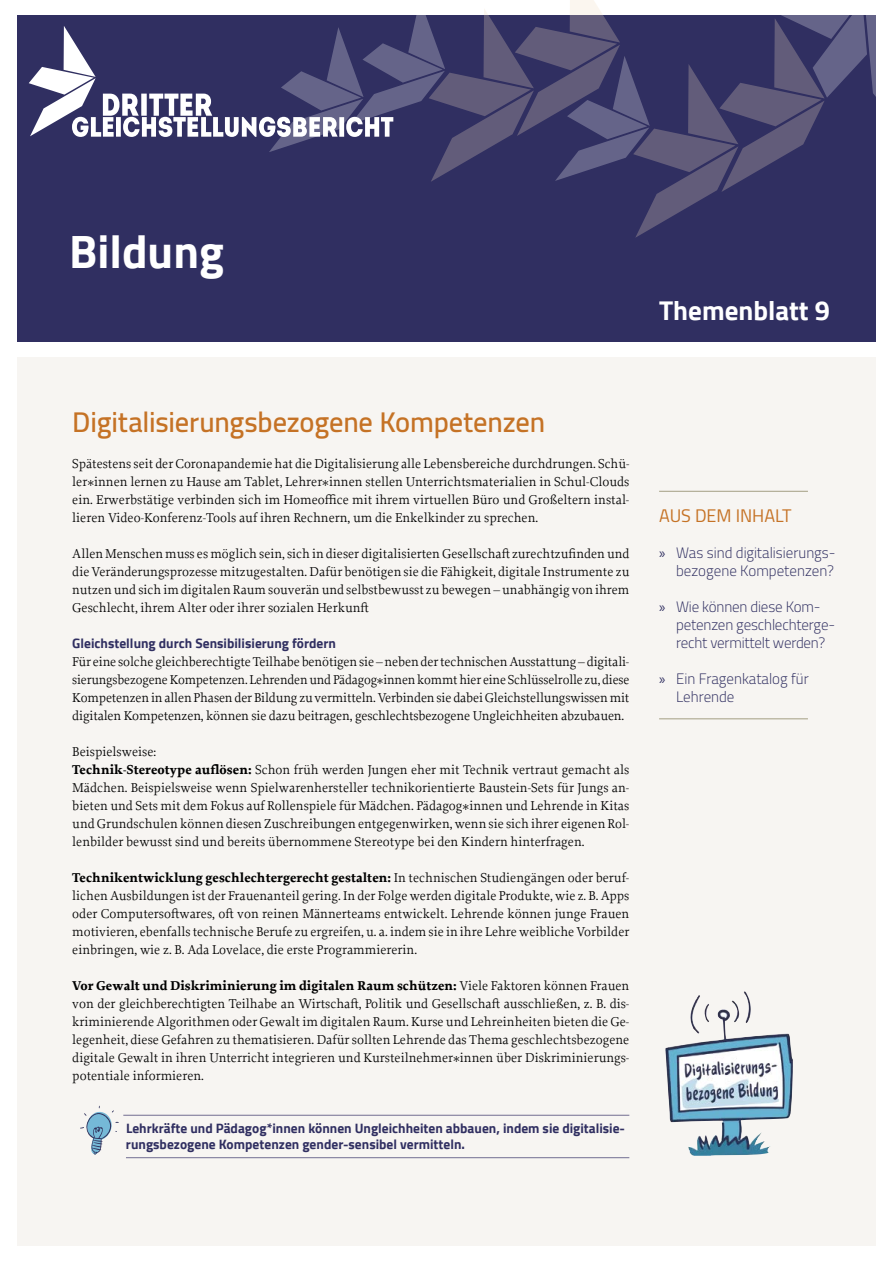
<style>
.page{position:relative;width:893px;height:1263px;background:#fff}
.page>*{position:absolute;margin:0;border:0;box-sizing:border-box;transform-origin:0 0}
.Copy{font:700 46.5px "Cairo";color:#fff}
.U1{font:600 28.5px "Cairo";letter-spacing:-.005em;color:#c57225}
.Themenblattx{font:700 27px "Cairo";color:#fff}
.t1{font:18px "Cairo";color:#c57225}
.t2{font:300 15px/18px "Cairo";letter-spacing:-.01em;color:#302f61}
.Copy-2{font:13.5px/18px "Proforma";color:#000;text-align:justify}
.Merksatz{font:700 13.5px/16.2px "Cairo";color:#302f61}
.U3{font:700 13.5px "Cairo";color:#302f61}
.s1{font-weight:700}
.s2{font-family:"Myriad Pro";font-weight:400}
</style>
<div class="page">
<div style="left:17px;top:16px;width:859px;height:326px;background:#302f61"></div>
<div style="left:17px;top:357px;width:859px;height:889px;background:#f7f5f2"></div>
<hr style="left:659px;top:491px;width:149px;height:1px;background:#ada88f">
<hr style="left:123px;top:1115px;width:506px;height:1px;background:#716d91">
<hr style="left:126px;top:1157px;width:503px;height:1px;background:#716d91">
<svg style="left:80px;top:1105px;width:39px;height:50px"></svg>
<hr style="left:659px;top:718px;width:149px;height:1px;background:#ada88f">
<svg style="left:29px;top:0;width:847px;height:238px"></svg>
<img style="left:665px;top:991px;width:106px;height:165px">
<p class="Copy" style="left:69px;top:224px;width:156px">Bildung</p>
<h1 class="Themenblattx" style="left:659px;top:295px;width:172px">Themenblatt 9</h1>
<h1 class="U1" style="left:72px;top:398px;width:474px">Digitalisierungsbezogene Kompetenzen</h1>
<p class="Copy-2" style="left:72px;top:454px;width:559px">Spätestens seit der Coronapandemie hat die Digitalisierung alle Lebensbereiche durchdrungen. Schü&shy;ler*innen lernen zu Hause am Tablet, Lehrer*innen stellen Unterrichtsmaterialien in Schul-Clouds ein. Erwerbstätige verbinden sich im Homeoffice mit ihrem virtuellen Büro und Großeltern instal&shy;lieren Video-Konferenz-Tools auf ihren Rechnern, um die Enkelkinder zu sprechen.</p>
<p class="Copy-2" style="left:72px;top:544px;width:559px">Allen Menschen muss es möglich sein, sich in dieser digitalisierten Gesellschaft zurechtzufinden und die Veränderungsprozesse mitzugestalten. Dafür benötigen sie die Fähigkeit, digitale Instrumente zu nutzen und sich im digitalen Raum souverän und selbstbewusst zu bewegen – unabhängig von ihrem Geschlecht, ihrem Alter oder ihrer sozialen Herkunft</p>
<h3 class="U3" style="left:72px;top:635px;width:265px">Gleichstellung durch Sensibilisierung fördern</h3>
<p class="Copy-2" style="left:72px;top:652px;width:559px">Für eine solche gleichberechtigte Teilhabe benötigen sie – neben der technischen Ausstattung – digitali&shy;sierungsbezogene Kompetenzen. Lehrenden und Pädagog*innen kommt hier eine Schlüsselrolle zu, diese Kompetenzen in allen Phasen der Bildung zu vermitteln. Verbinden sie dabei Gleichstellungswissen mit digitalen Kompetenzen, können sie dazu beitragen, geschlechtsbezogene Ungleichheiten abzubauen.</p>
<p class="Copy-2" style="left:72px;top:742px;width:85px">Beispielsweise:</p>
<p class="Copy-2" style="left:72px;top:760px;width:559px"><span class="s1">Technik-Stereotype auflösen:</span> Schon früh werden Jungen eher mit Technik vertraut gemacht als Mädchen. Beispielsweise wenn Spielwarenhersteller technikorientierte Baustein-Sets für Jungs an&shy;bieten und Sets mit dem Fokus auf Rollenspiele für Mädchen. Pädagog*innen und Lehrende in Kitas und Grundschulen können diesen Zuschreibungen entgegenwirken, wenn sie sich ihrer eigenen Rol&shy;lenbilder bewusst sind und bereits übernommene Stereotype bei den Kindern hinterfragen.</p>
<p class="Copy-2" style="left:72px;top:868px;width:559px"><span class="s1">Technikentwicklung geschlechtergerecht gestalten:</span> In technischen Studiengängen oder beruf&shy;lichen Ausbildungen ist der Frauenanteil gering. In der Folge werden digitale Produkte, wie z. B. Apps oder Computersoftwares, oft von reinen Männerteams entwickelt. Lehrende können junge Frauen motivieren, ebenfalls technische Berufe zu ergreifen, u. a. indem sie in ihre Lehre weibliche Vorbilder einbringen, wie z. B. Ada Lovelace, die erste Programmiererin.</p>
<p class="Copy-2" style="left:72px;top:976px;width:559px"><span class="s1">Vor Gewalt und Diskriminierung im digitalen Raum schützen:</span> Viele Faktoren können Frauen von der gleichberechtigten Teilhabe an Wirtschaft, Politik und Gesellschaft ausschließen, z. B. dis&shy;kriminierende Algorithmen oder Gewalt im digitalen Raum. Kurse und Lehreinheiten bieten die Ge&shy;legenheit, diese Gefahren zu thematisieren. Dafür sollten Lehrende das Thema geschlechtsbezogene digitale Gewalt in ihren Unterricht integrieren und Kursteilnehmer*innen über Diskriminierungs&shy;potentiale informieren.</p>
<p class="Merksatz" style="left:126px;top:1120px;width:501px">Lehrkräfte und Pädagog*innen können Ungleichheiten abbauen, indem sie digitalisie&shy;rungsbezogene Kompetenzen gender-sensibel vermitteln.</p>
<p class="t1" style="left:659px;top:501px;width:134px">AUS DEM INHALT</p>
<p class="t2" style="left:659px;top:544px;width:178px;text-align:right"><span class="s2">»</span> Was sind digitalisierungs&shy;bezogene Kompetenzen?</p>
<p class="t2" style="left:676px;top:598px;width:161px;text-indent:-17px"><span class="s2">»</span> Wie können diese Kom&shy;petenzen geschlechterge&shy;recht vermittelt werden?</p>
<p class="t2" style="left:676px;top:670px;width:134px;text-indent:-17px"><span class="s2">»</span> Ein Fragenkatalog für<br>Lehrende</p>
</div>
